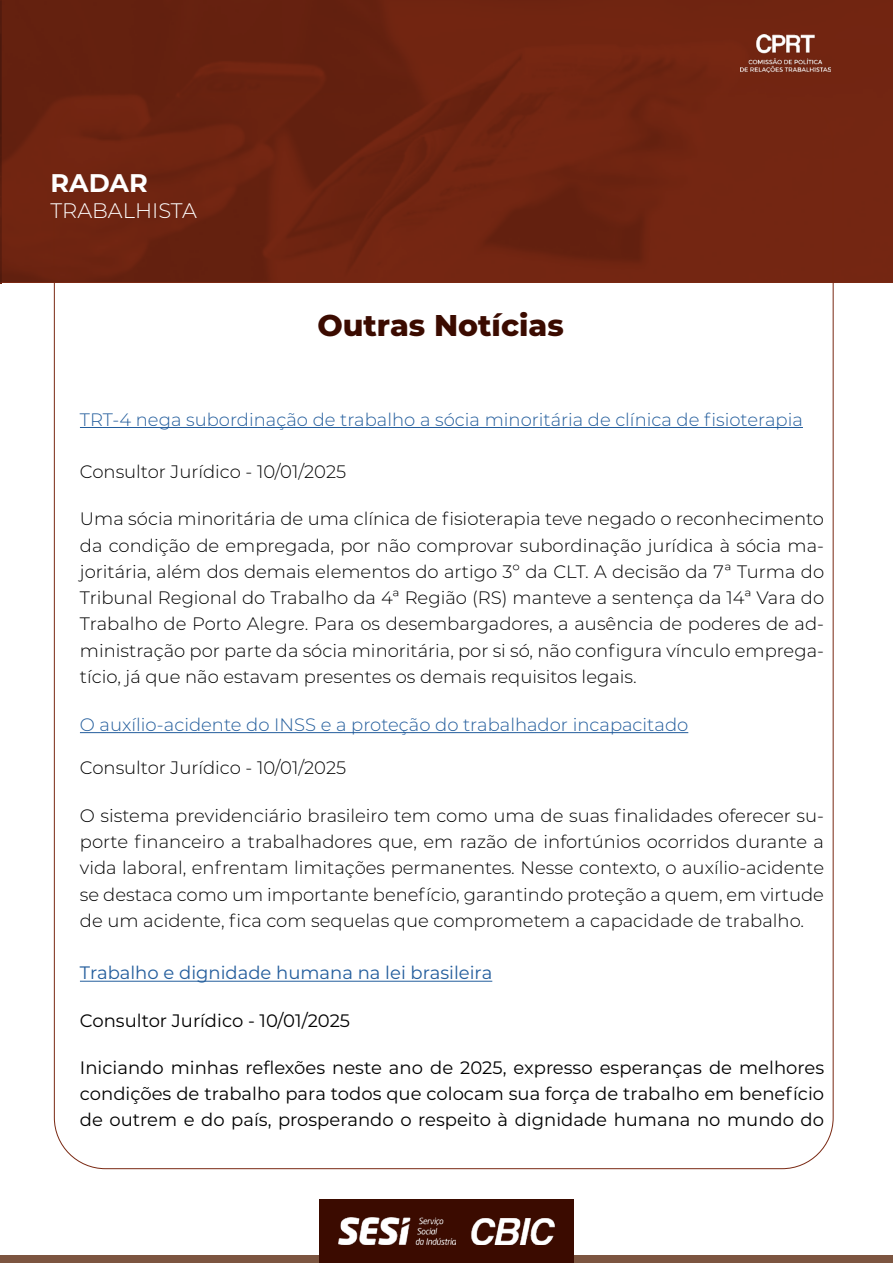
<style>
.page{position:relative;width:893px;height:1263px;background:#fff}
.page>*{position:absolute;margin:0;border:0;box-sizing:border-box;transform-origin:0 0}
.t1{font:800 30px "Montserrat";color:#3b0b00}
.t2{font:700 25.5px "Montserrat";color:#fff}
.t3{font:300 21px "Montserrat";color:#fff}
.t4{font:300 18px/26.2px "Montserrat";color:#000;text-align:justify}
.t5{font:18px/26.2px "Montserrat";color:#000;text-align:justify}
.t6{font:300 18px "Montserrat";color:#235d9c}
.t7{font:18px "Montserrat";color:#235d9c}
</style>
<div class="page">
<div style="left:0;top:1255px;width:893px;height:7px;background:#7c5540"></div>
<div style="left:0;top:1257px;width:893px;height:6px;background:#7c5540"></div>
<hr style="left:80px;top:427px;width:723px;height:1px;background:#235d9c">
<hr style="left:80px;top:732px;width:608px;height:1px;background:#235d9c">
<hr style="left:80px;top:981px;width:412px;height:1px;background:#235d9c">
<img style="left:0;top:0;width:893px;height:282px">
<img style="left:740px;top:35px;width:91px;height:38px">
<div style="left:319px;top:1200px;width:254px;height:63px;background:#3b0b00"></div>
<img style="left:471px;top:1218px;width:84px;height:27px">
<img style="left:338px;top:1218px;width:118px;height:27px">
<h2 class="t2" style="left:50px;top:165px;width:99px">RADAR</h2>
<p class="t3" style="left:50px;top:196px;width:148px">TRABALHISTA</p>
<h1 class="t1" style="left:317px;top:304px;width:248px">Outras Notícias</h1>
<p class="t6" style="left:80px;top:407px;width:724px">TRT-4 nega subordinação de trabalho a sócia minoritária de clínica de fisioterapia</p>
<p class="t4" style="left:80px;top:458px;width:268px">Consultor Jurídico - 10/01/2025</p>
<p class="t4" style="left:80px;top:505px;width:746px">Uma sócia minoritária de uma clínica de fisioterapia teve negado o reconhecimento da condição de empregada, por não comprovar subordinação jurídica à sócia ma&shy;joritária, além dos demais elementos do artigo 3º da CLT. A decisão da 7ª Turma do Tribunal Regional do Trabalho da 4ª Região (RS) manteve a sentença da 14ª Vara do Trabalho de Porto Alegre. Para os desembargadores, a ausência de poderes de ad&shy;ministração por parte da sócia minoritária, por si só, não configura vínculo emprega&shy;tício, já que não estavam presentes os demais requisitos legais.</p>
<p class="t6" style="left:80px;top:712px;width:610px">O auxílio-acidente do INSS e a proteção do trabalhador incapacitado</p>
<p class="t4" style="left:80px;top:754px;width:268px">Consultor Jurídico - 10/01/2025</p>
<p class="t4" style="left:80px;top:802px;width:746px">O sistema previdenciário brasileiro tem como uma de suas finalidades oferecer su&shy;porte financeiro a trabalhadores que, em razão de infortúnios ocorridos durante a vida laboral, enfrentam limitações permanentes. Nesse contexto, o auxílio-acidente se destaca como um importante benefício, garantindo proteção a quem, em virtude de um acidente, fica com sequelas que comprometem a capacidade de trabalho.</p>
<p class="t7" style="left:80px;top:960px;width:414px">Trabalho e dignidade humana na lei brasileira</p>
<p class="t5" style="left:80px;top:1006px;width:272px">Consultor Jurídico - 10/01/2025</p>
<p class="t5" style="left:80px;top:1054px;width:746px">Iniciando minhas reflexões neste ano de 2025, expresso esperanças de melhores condições de trabalho para todos que colocam sua força de trabalho em benefício de outrem e do país, prosperando o respeito à dignidade humana no mundo do</p>
</div>
